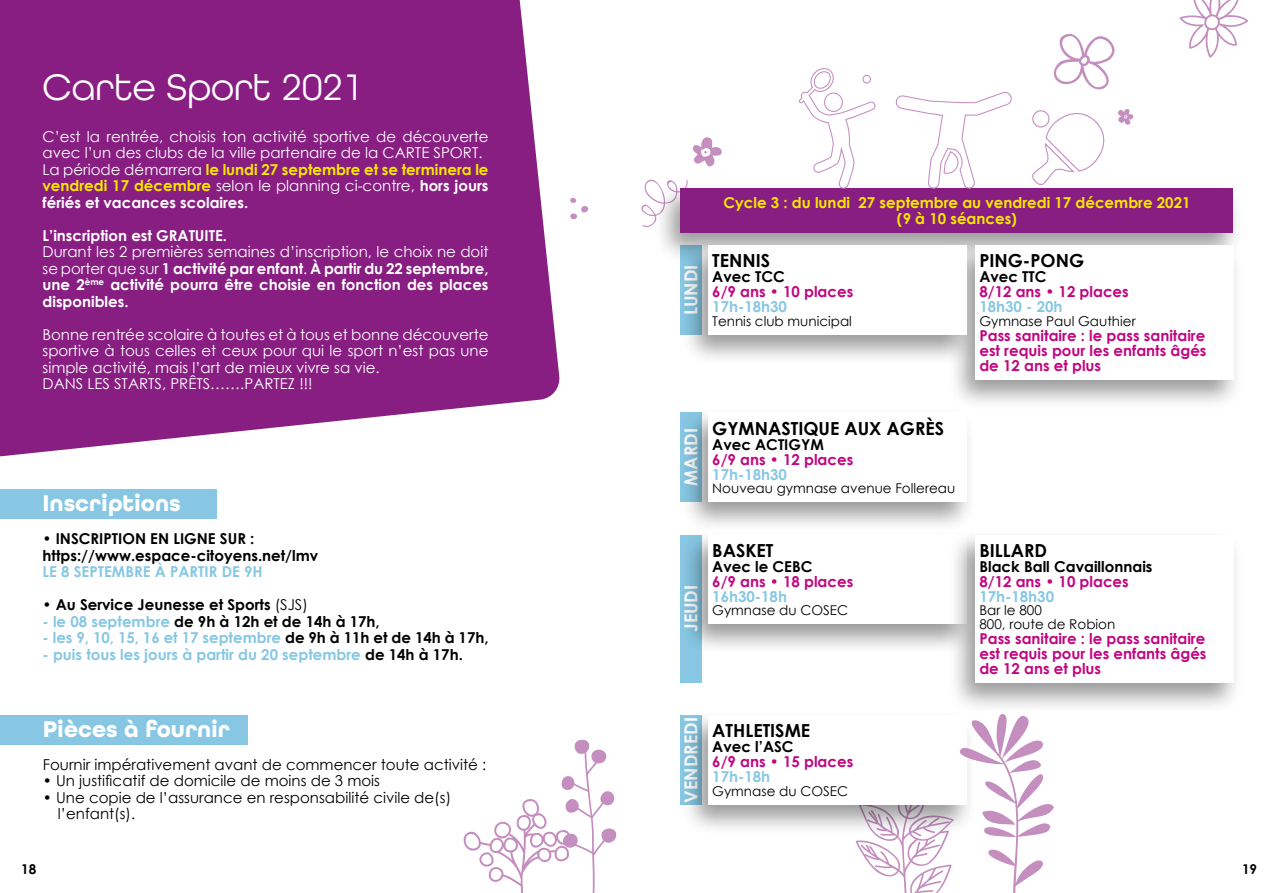
<style>
.page{position:relative;width:1276px;height:893px;background:#fff}
.page>*{position:absolute;margin:0;border:0;box-sizing:border-box;transform-origin:0 0}
.t1{font:39px "All Round Gothic W01";color:#fff}
.t2{font:700 24px "All Round Gothic W01";color:#fff}
.t3{font:700 18px "Century Gothic";color:#000}
.t4{font:700 18px "Century Gothic";color:#fff}
.t5{font:15px/16.5px "Century Gothic";color:#fff}
.t6{font:700 15px/15px "Century Gothic";color:#c1067f;text-align:justify}
.t7{font:700 15px/16.5px "Century Gothic";color:#fff;text-align:justify}
.t8{font:700 15px/16.5px "Century Gothic";color:#000}
.t9{font:700 15px "Century Gothic";color:#87c7e3}
.t10{font:15px/16.5px "Century Gothic";color:#000}
.t11{font:700 15px/16.5px "Century Gothic";color:#f8e800;text-align:center}
.t12{font:13.5px/13.5px "Century Gothic";color:#000}
.t13{font:700 13.5px "Century Gothic";color:#000}
.s1{font-weight:700;color:#f8e800}
.s2{font-weight:700}
.s3{font-weight:400}
.s4{color:#87c7e3}
.s5{color:#000}
</style>
<div class="page">
<div style="left:0;top:489px;width:217px;height:30px;background:#87c7e3"></div>
<div style="left:0;top:715px;width:248px;height:29px;background:#87c7e3"></div>
<svg style="left:0;top:0;width:560px;height:457px;fill:#891e82"></svg>
<svg style="left:463px;top:739px;width:154px;height:154px"></svg>
<svg style="left:1179px;top:0;width:69px;height:58px"></svg>
<svg style="left:692px;top:137px;width:30px;height:30px"></svg>
<svg style="left:641px;top:179px;width:47px;height:48px"></svg>
<svg style="left:570px;top:197px;width:18px;height:23px"></svg>
<svg style="left:1054px;top:34px;width:61px;height:56px"></svg>
<div style="left:653px;top:182px;width:590px;height:82px;background:#000;opacity:.4"></div>
<div style="left:680px;top:188px;width:553px;height:45px;background:#891e82"></div>
<div style="left:680px;top:245px;width:22px;height:89px;background:#87c7e3"></div>
<div style="left:681px;top:407px;width:295px;height:126px;background:#000;opacity:.4"></div>
<div style="left:708px;top:413px;width:258px;height:89px;background:#fff"></div>
<div style="left:948px;top:240px;width:295px;height:171px;background:#000;opacity:.4"></div>
<div style="left:975px;top:245px;width:258px;height:134px;background:#fff"></div>
<svg style="left:680px;top:413px;width:22px;height:89px"></svg>
<div style="left:681px;top:529px;width:295px;height:126px;background:#000;opacity:.4"></div>
<div style="left:708px;top:535px;width:258px;height:89px;background:#fff"></div>
<svg style="left:680px;top:535px;width:22px;height:147px;fill:#84c3de"></svg>
<div style="left:681px;top:710px;width:295px;height:126px;background:#000;opacity:.4"></div>
<div style="left:708px;top:715px;width:258px;height:89px;background:#fff"></div>
<svg style="left:680px;top:715px;width:22px;height:89px"></svg>
<svg style="left:894px;top:92px;width:118px;height:97px"></svg>
<svg style="left:798px;top:68px;width:78px;height:121px"></svg>
<svg style="left:1031px;top:109px;width:105px;height:78px"></svg>
<svg style="left:855px;top:713px;width:199px;height:180px"></svg>
<div style="left:948px;top:529px;width:295px;height:185px;background:#000;opacity:.4"></div>
<div style="left:975px;top:535px;width:258px;height:147px;background:#fff"></div>
<div style="left:681px;top:240px;width:295px;height:126px;background:#000;opacity:.4"></div>
<div style="left:708px;top:245px;width:258px;height:89px;background:#fff"></div>
<h1 class="t1" style="left:43px;top:65px;width:322px">Carte Sport 2021</h1>
<p class="t5" style="left:43px;top:128px;width:447px">C’est la rentrée, choisis ton activité sportive de découverte avec l’un des clubs de la ville partenaire de la CARTE SPORT.<br>La période démarrera <span class="s1">le lundi 27 septembre et se terminera le vendredi 17 décembre</span> selon le planning ci-contre, <span class="s2">hors jours fériés et vacances scolaires.</span></p>
<p class="t7" style="left:43px;top:226px;width:186px">L’inscription est GRATUITE.</p>
<p class="t7" style="left:43px;top:243px;width:447px"><span class="s3">Durant les 2 premières semaines d’inscription, le choix ne doit se porter que sur</span> 1 activité par enfant<span class="s3">.</span> À partir du 22 septembre, une 2<sup>ème</sup> activité pourra être choisie en fonction des places disponibles.</p>
<p class="t5" style="left:43px;top:326px;width:447px">Bonne rentrée scolaire à toutes et à tous et bonne découverte sportive à tous celles et ceux pour qui le sport n’est pas une simple activité, mais l’art de mieux vivre sa vie.<br>DANS LES STARTS, PRÊTS…….PARTEZ !!!</p>
<h2 class="t2" style="left:43px;top:489px;width:140px">Inscriptions</h2>
<p class="t8" style="left:43px;top:530px;width:277px"><span class="s3">•</span> INSCRIPTION EN LIGNE SUR : https://www.espace-citoyens.net/lmv</p>
<p class="t9" style="left:43px;top:560px;width:222px">LE 8 SEPTEMBRE À PARTIR DE 9H</p>
<p class="t8" style="left:43px;top:596px;width:267px">• Au Service Jeunesse et Sports <span class="s3">(SJS)</span></p>
<p class="t8" style="left:43px;top:612px;width:339px"><span class="s4">- le 08 septembre</span> de 9h à 12h et de 14h à 17h,</p>
<p class="t9" style="left:43px;top:626px;width:447px">- les 9, 10, 15, 16 et 17 septembre <span class="s5">de 9h à 11h et de 14h à 17h,</span></p>
<p class="t9" style="left:43px;top:643px;width:422px">- puis tous les jours à partir du 20 septembre <span class="s5">de 14h à 17h.</span></p>
<h2 class="t2" style="left:43px;top:715px;width:189px">Pièces à fournir</h2>
<p class="t10" style="left:43px;top:756px;width:445px">Fournir impérativement avant de commencer toute activité :</p>
<p class="t10" style="left:43px;top:772px;width:339px">• Un justificatif de domicile de moins de 3 mois</p>
<p class="t10" style="left:58px;top:789px;width:395px;text-indent:-15px">• Une copie de l’assurance en responsabilité civile de(s) l’enfant(s).</p>
<p class="t4" style="left:677px;top:315px;width:52px;rotate:-90deg">LUNDI</p>
<p class="t11" style="left:723px;top:193px;width:468px">Cycle 3 : du lundi 27 septembre au vendredi 17 décembre 2021 (9 à 10 séances)</p>
<p class="t3" style="left:712px;top:247px;width:59px">TENNIS</p>
<p class="t8" style="left:712px;top:268px;width:74px">Avec TCC</p>
<p class="t6" style="left:712px;top:284px;width:142px">6/9 ans • 10 places</p>
<p class="t9" style="left:712px;top:296px;width:76px">17h-18h30</p>
<p class="t12" style="left:712px;top:314px;width:141px">Tennis club municipal</p>
<p class="t3" style="left:979px;top:247px;width:106px">PING-PONG</p>
<p class="t8" style="left:979px;top:268px;width:69px">Avec TTC</p>
<p class="t6" style="left:979px;top:284px;width:151px">8/12 ans • 12 places</p>
<p class="t9" style="left:979px;top:296px;width:85px">18h30 - 20h</p>
<p class="t12" style="left:979px;top:314px;width:158px">Gymnase Paul Gauthier</p>
<p class="t6" style="left:979px;top:327px;width:229px">Pass sanitaire : le pass sanitaire est requis pour les enfants âgés de 12 ans et plus</p>
<p class="t4" style="left:677px;top:486px;width:59px;rotate:-90deg">MARDI</p>
<p class="t3" style="left:712px;top:414px;width:233px">GYMNASTIQUE AUX AGRÈS</p>
<p class="t8" style="left:712px;top:435px;width:113px">Avec ACTIGYM</p>
<p class="t6" style="left:712px;top:451px;width:142px">6/9 ans • 12 places</p>
<p class="t9" style="left:712px;top:463px;width:76px">17h-18h30</p>
<p class="t12" style="left:712px;top:481px;width:244px">Nouveau gymnase avenue Follereau</p>
<p class="t4" style="left:677px;top:632px;width:49px;rotate:-90deg">JEUDI</p>
<p class="t3" style="left:712px;top:537px;width:63px">BASKET</p>
<p class="t8" style="left:712px;top:557px;width:102px">Avec le CEBC</p>
<p class="t6" style="left:712px;top:573px;width:142px">6/9 ans • 18 places</p>
<p class="t9" style="left:712px;top:585px;width:76px">16h30-18h</p>
<p class="t12" style="left:712px;top:603px;width:137px">Gymnase du COSEC</p>
<p class="t4" style="left:677px;top:803px;width:87px;rotate:-90deg">VENDREDI</p>
<p class="t3" style="left:712px;top:717px;width:99px">ATHLETISME</p>
<p class="t8" style="left:712px;top:738px;width:83px">Avec l’ASC</p>
<p class="t6" style="left:712px;top:754px;width:142px">6/9 ans • 15 places</p>
<p class="t9" style="left:712px;top:766px;width:59px">17h-18h</p>
<p class="t12" style="left:712px;top:784px;width:137px">Gymnase du COSEC</p>
<p class="t3" style="left:979px;top:537px;width:69px">BILLARD</p>
<p class="t8" style="left:979px;top:557px;width:175px">Black Ball Cavaillonnais</p>
<p class="t6" style="left:979px;top:573px;width:151px">8/12 ans • 10 places</p>
<p class="t9" style="left:979px;top:585px;width:76px">17h-18h30</p>
<p class="t12" style="left:979px;top:603px;width:137px">Bar le 800<br>800, route de Robion</p>
<p class="t6" style="left:979px;top:630px;width:229px">Pass sanitaire : le pass sanitaire est requis pour les enfants âgés de 12 ans et plus</p>
<p class="t13" style="left:21px;top:859px;width:17px">18</p>
<p class="t13" style="left:1242px;top:859px;width:17px">19</p>
</div>
